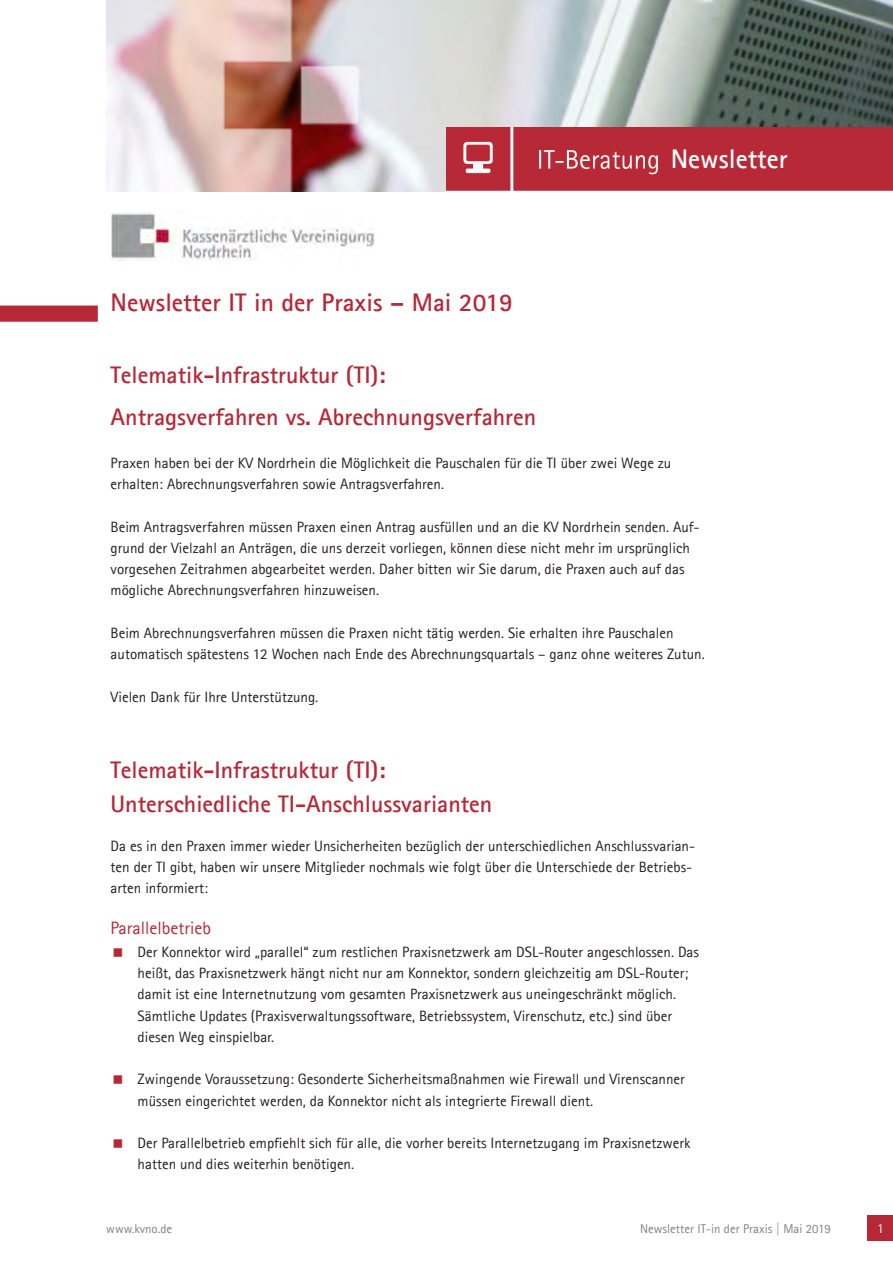
<style>
.page{position:relative;width:893px;height:1263px;background:#fff}
.page>*{position:absolute;margin:0;border:0;box-sizing:border-box;transform-origin:0 0}
.t1{font:700 27px "Agfa Rotis Sans Serif";color:#fff}
.Inhaltsverzeichnis{font:700 25.5px "Agfa Rotis Sans Serif";color:#b72837}
.Inhaltsverzeichnis-2{font:700 24px/42.6px "Agfa Rotis Sans Serif";color:#b72837}
.t2{font:18px "Agfa Rotis Sans Serif";color:#b72837}
.Inhaltsverzeichnis-3{font:15px/21.3px "Agfa Rotis Sans Serif";color:#231f20}
.t3{font:13.5px "Agfa Rotis Sans Serif";color:#fff}
.News-Fließ{font:12.75px "Agfa Rotis Sans Serif";color:#808285}
</style>
<div class="page">
<div style="left:868px;top:1215px;width:25px;height:26px;background:#b72837"></div>
<div style="left:1px;top:306px;width:96px;height:15px;background:#b72837"></div>
<div style="left:0;top:306px;width:98px;height:16px;border:2px solid #b72837"></div>
<img style="left:111px;top:212px;width:264px;height:49px">
<img style="left:106px;top:0;width:787px;height:191px">
<img style="left:446px;top:127px;width:447px;height:64px">
<p class="Inhaltsverzeichnis" style="left:111px;top:286px;width:404px">Newsletter IT in der Praxis – Mai 2019</p>
<p class="t1" style="left:671px;top:142px;width:118px">Newsletter</p>
<p class="Inhaltsverzeichnis-2" style="left:111px;top:353px;width:427px">Telematik-Infrastruktur (TI):<br>Antragsverfahren vs. Abrechnungsverfahren</p>
<p class="Inhaltsverzeichnis-3" style="left:111px;top:452px;width:562px">Praxen haben bei der KV Nordrhein die Möglichkeit die Pauschalen für die TI über zwei Wege zu erhalten: Abrechnungsverfahren sowie Antragsverfahren.</p>
<p class="Inhaltsverzeichnis-3" style="left:111px;top:516px;width:590px">Beim Antragsverfahren müssen Praxen einen Antrag ausfüllen und an die KV Nordrhein senden. Auf&shy;grund der Vielzahl an Anträgen, die uns derzeit vorliegen, können diese nicht mehr im ursprünglich vorgesehen Zeitrahmen abgearbeitet werden. Daher bitten wir Sie darum, die Praxen auch auf das mögliche Abrechnungsverfahren hinzuweisen.</p>
<p class="Inhaltsverzeichnis-3" style="left:111px;top:622px;width:596px">Beim Abrechnungsverfahren müssen die Praxen nicht tätig werden. Sie erhalten ihre Pauschalen automatisch spätestens 12 Wochen nach Ende des Abrechnungsquartals – ganz ohne weiteres Zutun.</p>
<p class="Inhaltsverzeichnis-3" style="left:111px;top:686px;width:209px">Vielen Dank für Ihre Unterstützung.</p>
<p class="Inhaltsverzeichnis-2" style="left:111px;top:752px;width:383px;line-height:33.8px">Telematik-Infrastruktur (TI):<br>Unterschiedliche TI-Anschlussvarianten</p>
<p class="Inhaltsverzeichnis-3" style="left:111px;top:835px;width:586px">Da es in den Praxen immer wieder Unsicherheiten bezüglich der unterschiedlichen Anschlussvarian&shy;ten der TI gibt, haben wir unsere Mitglieder nochmals wie folgt über die Unterschiede der Betriebs&shy;arten informiert:</p>
<p class="t2" style="left:111px;top:917px;width:102px">Parallelbetrieb</p>
<p class="Inhaltsverzeichnis-3" style="left:138px;top:941px;width:563px">Der Konnektor wird „parallel“ zum restlichen Praxisnetzwerk am DSL-Router angeschlossen. Das heißt, das Praxisnetzwerk hängt nicht nur am Konnektor, sondern gleichzeitig am DSL-Router; damit ist eine Internetnutzung vom gesamten Praxisnetzwerk aus uneingeschränkt möglich.<br>Sämtliche Updates (Praxisverwaltungssoftware, Betriebssystem, Virenschutz, etc.) sind über diesen Weg einspielbar.</p>
<p class="Inhaltsverzeichnis-3" style="left:138px;top:1068px;width:549px">Zwingende Voraussetzung: Gesonderte Sicherheitsmaßnahmen wie Firewall und Virenscanner müssen eingerichtet werden, da Konnektor nicht als integrierte Firewall dient.</p>
<p class="Inhaltsverzeichnis-3" style="left:138px;top:1132px;width:554px">Der Parallelbetrieb empfiehlt sich für alle, die vorher bereits Internetzugang im Praxisnetzwerk hatten und dies weiterhin benötigen.</p>
<p class="News-Fließ" style="left:640px;top:1221px;width:192px">Newsletter IT-in der Praxis | Mai 2019</p>
<p class="News-Fließ" style="left:106px;top:1221px;width:67px">www.kvno.de</p>
<p class="t3" style="left:877px;top:1221px;width:8px">1</p>
</div>
